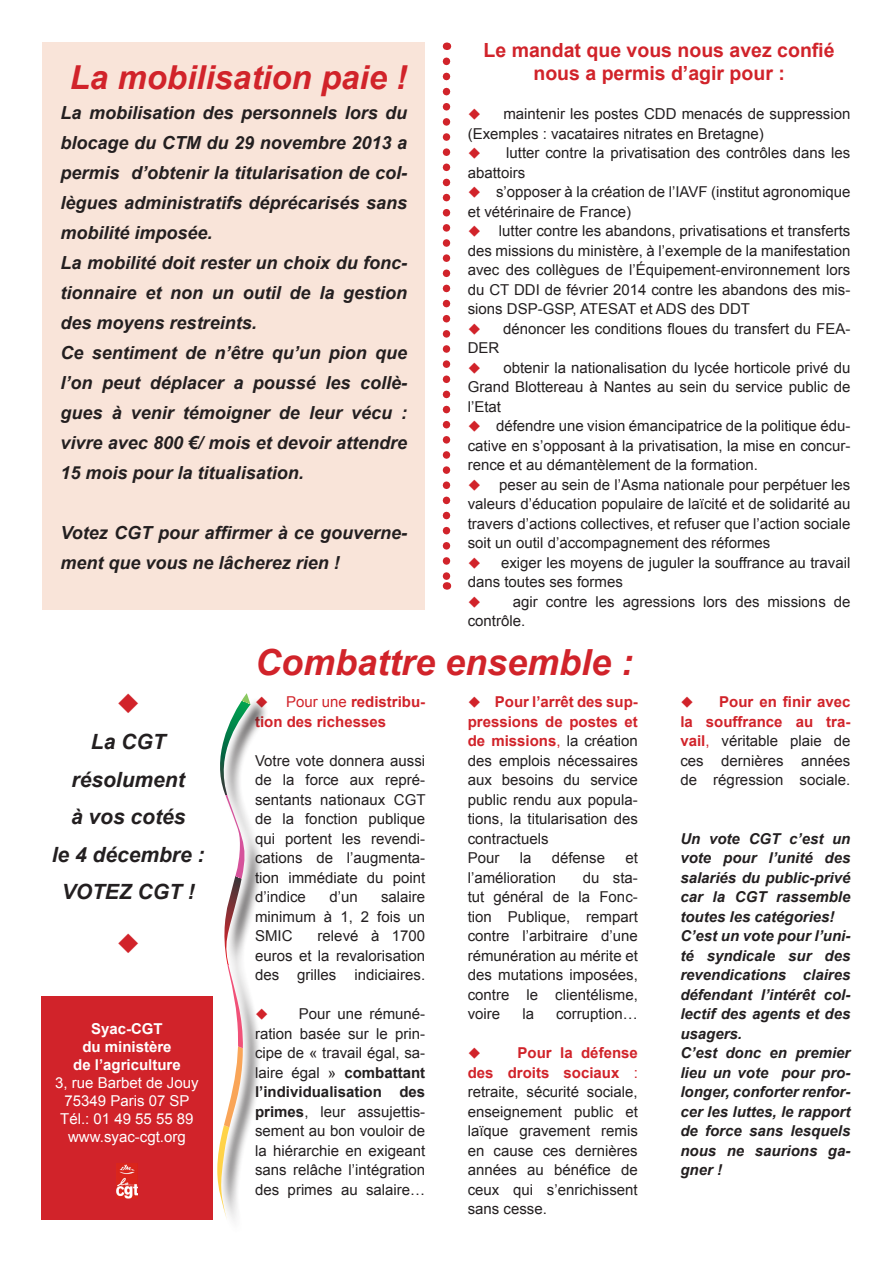
<style>
.page{position:relative;width:893px;height:1263px;background:#fff}
.page>*{position:absolute;margin:0;border:0;box-sizing:border-box;transform-origin:0 0}
.t1{font:italic 700 36px "Arial";color:#d1232a}
.t2{font:italic 700 33px "Arial";color:#d1232a}
.t3{font:italic 700 21px/37.5px "Arial";color:#231f20;text-align:center}
.t4{font:700 19.5px/23.4px "Arial";color:#d1232a;text-align:center}
.t5{font:italic 700 18px/30px "Arial";color:#231f20;text-align:justify}
.t6{font:15px/19.5px "Arial";color:#231f20;text-align:justify}
.t7{font:italic 700 15px/19.5px "Arial";color:#231f20;text-align:justify}
.t8{font:15px "Arial";color:#fff}
.t9{font:700 15px/19.5px "Arial";color:#d1232a}
.t10{font:700 15px "Arial";color:#fff}
.s1{color:#d1232a}
.s2{font-weight:400}
.s3{font-weight:700}
.s4{font-weight:700;color:#d1232a}
</style>
<div class="page">
<div style="left:43px;top:43px;width:382px;height:567px;background:#f9e4d9"></div>
<svg style="left:443px;top:61px;width:7px;height:529px"></svg>
<div style="left:207px;top:685px;width:52px;height:541px;background:#fff;opacity:.75"></div>
<svg style="left:212px;top:693px;width:38px;height:527px"></svg>
<div style="left:41px;top:996px;width:172px;height:224px;background:#d1232a"></div>
<img style="left:116px;top:1163px;width:21px;height:35px">
<p class="t2" style="left:70px;top:56px;width:339px">La mobilisation paie !</p>
<p class="t5" style="left:61px;top:98px;width:348px">La mobilisation des personnels lors du blocage du CTM du 29 novembre 2013 a permis d’obtenir la titularisation de col&shy;lègues administratifs déprécarisés sans mobilité imposée.</p>
<p class="t5" style="left:61px;top:248px;width:348px">La mobilité doit rester un choix du fonc&shy;tionnaire et non un outil de la gestion des moyens restreints.</p>
<p class="t5" style="left:61px;top:338px;width:348px">Ce sentiment de n’être qu’un pion que l’on peut déplacer a poussé les collè&shy;gues à venir témoigner de leur vécu : vivre avec 800 €/ mois et devoir attendre 15 mois pour la titualisation.</p>
<p class="t5" style="left:61px;top:518px;width:348px">Votez CGT pour affirmer à ce gouverne&shy;ment que vous ne lâcherez rien !</p>
<p class="t4" style="left:484px;top:39px;width:353px">Le mandat que vous nous avez confié nous a permis d’agir pour :</p>
<p class="t6" style="left:468px;top:105px;width:384px"><span class="s1">◆</span> maintenir les postes CDD menacés de suppression (Exemples : vacataires nitrates en Bretagne)</p>
<p class="t6" style="left:468px;top:144px;width:384px"><span class="s1">◆</span> lutter contre la privatisation des contrôles dans les abattoirs</p>
<p class="t6" style="left:468px;top:183px;width:384px"><span class="s1">◆</span> s’opposer à la création de l’IAVF (institut agronomique et vétérinaire de France)</p>
<p class="t6" style="left:468px;top:222px;width:384px"><span class="s1">◆</span> lutter contre les abandons, privatisations et transferts des missions du ministère, à l’exemple de la manifestation avec des collègues de l’Équipement-environnement lors du CT DDI de février 2014 contre les abandons des mis&shy;sions DSP-GSP, ATESAT et ADS des DDT</p>
<p class="t6" style="left:468px;top:319px;width:384px"><span class="s1">◆</span> dénoncer les conditions floues du transfert du FEA-<br>DER</p>
<p class="t6" style="left:468px;top:358px;width:384px"><span class="s1">◆</span> obtenir la nationalisation du lycée horticole privé du Grand Blottereau à Nantes au sein du service public de l’Etat</p>
<p class="t6" style="left:468px;top:417px;width:384px"><span class="s1">◆</span> défendre une vision émancipatrice de la politique édu&shy;cative en s’opposant à la privatisation, la mise en concur&shy;rence et au démantèlement de la formation.</p>
<p class="t6" style="left:468px;top:475px;width:384px"><span class="s1">◆</span> peser au sein de l’Asma nationale pour perpétuer les valeurs d’éducation populaire de laïcité et de solidarité au travers d’actions collectives, et refuser que l’action sociale soit un outil d’accompagnement des réformes</p>
<p class="t6" style="left:468px;top:553px;width:384px"><span class="s1">◆</span> exiger les moyens de juguler la souffrance au travail dans toutes ses formes</p>
<p class="t6" style="left:468px;top:592px;width:384px"><span class="s1">◆</span> agir contre les agressions lors des missions de contrôle.</p>
<p class="t3" style="left:91px;top:724px;width:76px">La CGT</p>
<p class="t3" style="left:72px;top:761px;width:115px">résolument</p>
<p class="t3" style="left:71px;top:799px;width:116px">à vos cotés</p>
<p class="t3" style="left:52px;top:836px;width:154px">le 4 décembre :<br>VOTEZ CGT !</p>
<p class="t10" style="left:91px;top:1019px;width:73px">Syac-CGT</p>
<p class="t10" style="left:82px;top:1037px;width:91px">du ministère</p>
<p class="t10" style="left:73px;top:1055px;width:109px">de l’agriculture</p>
<p class="t8" style="left:55px;top:1073px;width:145px">3, rue Barbet de Jouy</p>
<p class="t8" style="left:65px;top:1091px;width:127px">75349 Paris 07 SP</p>
<p class="t8" style="left:60px;top:1109px;width:135px">Tél.: 01 49 55 55 89</p>
<p class="t8" style="left:68px;top:1127px;width:119px">www.syac-cgt.org</p>
<p class="t1" style="left:255px;top:639px;width:380px">Combattre ensemble :</p>
<p class="t9" style="left:255px;top:692px;width:172px">◆ <span class="s2">Pour une</span> redistribu&shy;tion des richesses</p>
<p class="t6" style="left:255px;top:751px;width:172px">Votre vote donnera aussi de la force aux repré&shy;sentants nationaux CGT de la fonction publique qui portent les revendi&shy;cations de l’augmenta&shy;tion immédiate du point d’indice</p>
<p class="t6" style="left:329px;top:887px;width:30px">d’un</p>
<p class="t6" style="left:255px;top:887px;width:172px;text-indent:126px">salaire minimum à 1, 2 fois un SMIC</p>
<p class="t6" style="left:255px;top:926px;width:172px;text-indent:63px">relevé à 1700 euros et la revalorisation des grilles indiciaires.</p>
<p class="t6" style="left:255px;top:1004px;width:172px"><span class="s1">◆</span> Pour une rémuné&shy;ration basée sur le prin&shy;cipe de « travail égal, sa&shy;laire égal » <span class="s3">combattant l’individualisation des primes</span>, leur assujettis&shy;sement au bon vouloir de la hiérarchie en exigeant sans relâche l’intégration des primes au salaire…</p>
<p class="t6" style="left:468px;top:692px;width:172px"><span class="s1">◆</span> <span class="s4">Pour l’arrêt des sup&shy;pressions de postes et de missions</span><span class="s1">,</span> la création des emplois nécessaires aux besoins du service public rendu aux popula&shy;tions, la titularisation des contractuels</p>
<p class="t6" style="left:468px;top:848px;width:33px">Pour</p>
<p class="t6" style="left:520px;top:848px;width:13px">la</p>
<p class="t6" style="left:552px;top:848px;width:55px">défense</p>
<p class="t6" style="left:625px;top:848px;width:14px">et</p>
<p class="t6" style="left:468px;top:868px;width:90px">l’amélioration</p>
<p class="t6" style="left:468px;top:868px;width:172px;text-indent:115px">du sta&shy;tut général de la Fonc&shy;tion Publique, rempart contre l’arbitraire d’une rémunération au mérite et des mutations imposées, contre le clientélisme, voire</p>
<p class="t6" style="left:522px;top:1004px;width:13px">la</p>
<p class="t6" style="left:556px;top:1004px;width:83px">corruption…</p>
<p class="t6" style="left:468px;top:1043px;width:172px;text-indent:50px"><span class="s4">Pour la défense des droits sociaux</span> <span class="s1">: </span>retraite, sécurité sociale, enseignement public et laïque gravement remis en cause ces dernières années au bénéfice de ceux qui s’enrichissent sans cesse.</p>
<p class="t6" style="left:680px;top:692px;width:172px"><span class="s1">◆</span> <span class="s4">Pour en finir avec la souffrance au tra&shy;vail</span><span class="s1">,</span> véritable plaie de ces dernières années de régression sociale.</p>
<p class="t7" style="left:680px;top:829px;width:172px">Un vote CGT c’est un vote pour l’unité des salariés du public-privé car la CGT rassemble toutes les catégories!</p>
<p class="t7" style="left:680px;top:927px;width:172px">C’est un vote pour l’uni&shy;té syndicale sur des revendications claires défendant l’intérêt col&shy;lectif des agents et des usagers.</p>
<p class="t7" style="left:680px;top:1044px;width:172px">C’est donc en premier lieu un vote pour pro&shy;longer, conforter renfor&shy;cer les luttes, le rapport de force sans lesquels nous ne saurions ga&shy;gner !</p>
</div>
